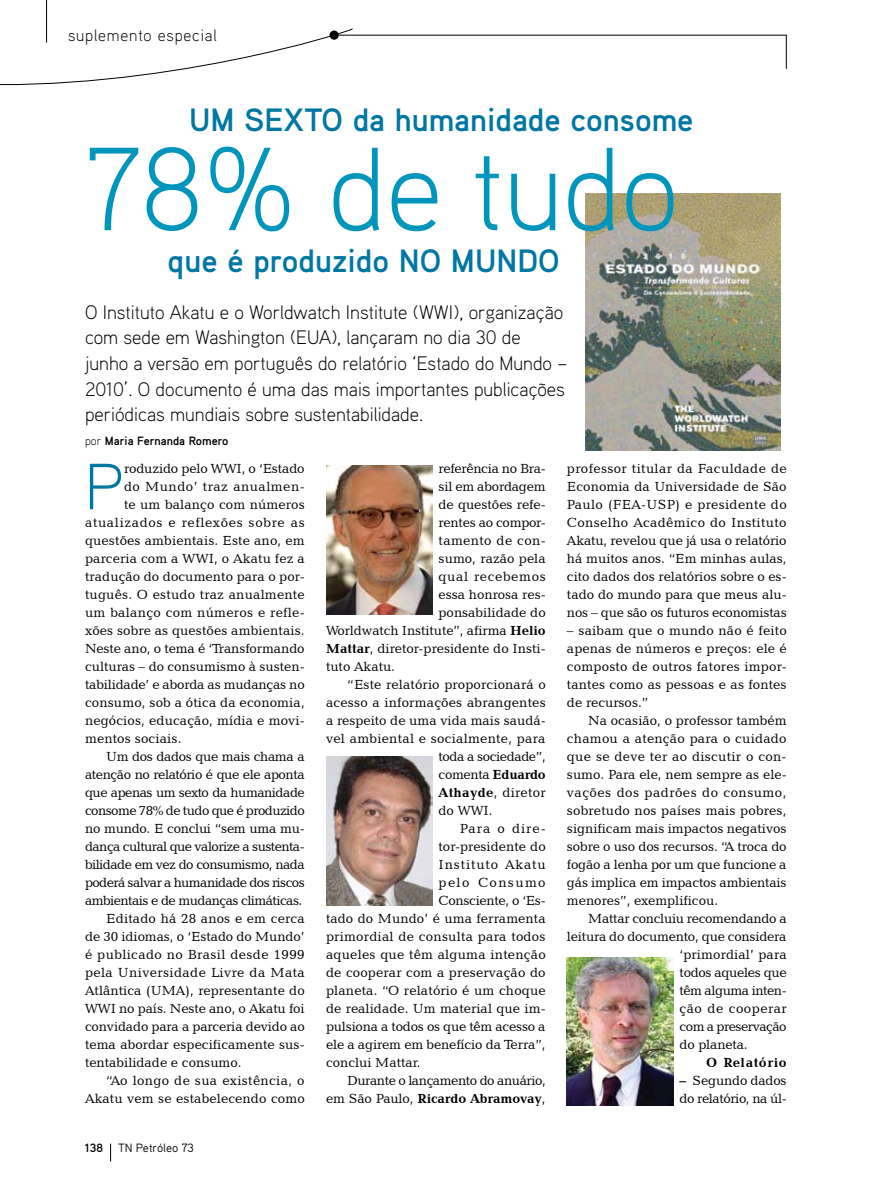
<style>
.page{position:relative;width:893px;height:1191px;background:#fff}
.page>*{position:absolute;margin:0;border:0;box-sizing:border-box;transform-origin:0 0}
.t1{font:300 118.05px "Aaux Pro";color:#0095bc}
.t2{font:300 65.1px "Aaux Pro";color:#0076a3}
.t3{font:700 32.25px "Aaux Pro";color:#0076a3}
.t4{font:300 19.5px/25.5px "Aaux Pro";color:#000}
.t5{font:300 16.5px "Aaux Pro";letter-spacing:.05em;color:#000}
.t6{font:13.5px/18px "Candida BT";color:#000;text-align:justify}
.t7{font:13.5px "Candida BT";letter-spacing:-.04em;color:#000}
.t8{font:13.5px/18px "Candida BT";letter-spacing:-.02em;color:#000}
.t9{font:13.5px "Candida BT";letter-spacing:.02em;color:#000}
.t10{font:13.5px "Candida BT";letter-spacing:-.03em;color:#000}
.t11{font:13.5px "Candida BT";letter-spacing:.025em;color:#000}
.t12{font:13.5px "Candida BT";letter-spacing:-.035em;color:#000}
.t13{font:13.5px "Candida BT";letter-spacing:-.025em;color:#000}
.t14{font:13.5px "Candida BT";letter-spacing:.035em;color:#000}
.t15{font:13.5px "Candida BT";letter-spacing:.05em;color:#000}
.t16{font:700 13.5px "Candida BT";letter-spacing:-.01em;color:#000}
.t17{font:13.5px "Candida BT";letter-spacing:.03em;color:#000}
.t18{font:13.5px "Candida BT";letter-spacing:.065em;color:#000}
.t19{font:13.5px "Candida BT";letter-spacing:.045em;color:#000}
.t20{font:13.5px "Candida BT";letter-spacing:.105em;color:#000}
.t21{font:13.5px "Candida BT";letter-spacing:.075em;color:#000}
.t22{font:700 13.5px "Candida BT";letter-spacing:.045em;color:#000}
.t23{font:700 12px "Aaux Pro";color:#000}
.t24{font:12px "Aaux Pro";letter-spacing:-.01em;color:#000}
.s1{font-weight:300}
.s2{font-weight:700}
.s3{font-weight:400}
</style>
<div class="page">
<svg style="left:0;top:28px;width:787px;height:58px"></svg>
<div style="left:330px;top:31px;width:9px;height:9px;background:#000;border-radius:50%"></div>
<hr style="left:46px;top:0;width:1px;height:43px;background:#000">
<svg style="left:110px;top:1143px;width:1px;height:18px"></svg>
<img style="left:585px;top:193px;width:195px;height:257px">
<img style="left:326px;top:466px;width:106px;height:148px">
<img style="left:326px;top:756px;width:106px;height:149px">
<img style="left:567px;top:957px;width:106px;height:149px">
<p class="t5" style="left:68px;top:25px;width:150px">suplemento especial</p>
<h3 class="t3" style="left:189px;top:99px;width:506px">Um sexto da humanidade consome</h3>
<h1 class="t1" style="left:85px;top:115px;width:595px">78% de tudo</h1>
<h3 class="t3" style="left:167px;top:240px;width:306px">que é produzido no mundo</h3>
<p class="t4" style="left:85px;top:299px;width:484px">O Instituto Akatu e o Worldwatch Institute (WWI), organização com sede em Washington (EUA), lançaram no dia 30 de junho a versão em português do relatório ‘Estado do Mundo – 2010’. O documento é uma das mais importantes publicações periódicas mundiais sobre sustentabilidade.</p>
<p class="t23" style="left:85px;top:433px;width:145px"><span class="s1">por</span> Maria Fernanda Romero</p>
<h2 class="t2" style="left:85px;top:445px;width:40px">P</h2>
<p class="t6" style="left:124px;top:459px;width:182px">roduzido pelo WWI, o ‘Estado</p>
<p class="t8" style="left:439px;top:459px;width:109px">referência no Bra-</p>
<p class="t6" style="left:439px;top:477px;width:109px">sil em abordagem</p>
<p class="t6" style="left:439px;top:495px;width:109px">de questões refe-</p>
<p class="t6" style="left:439px;top:513px;width:109px">rentes ao compor-</p>
<p class="t11" style="left:439px;top:532px;width:109px">tamento de con-</p>
<p class="t6" style="left:439px;top:549px;width:109px">sumo, razão pela</p>
<p class="t19" style="left:439px;top:568px;width:109px">qual recebemos</p>
<p class="t6" style="left:439px;top:585px;width:109px">essa honrosa res-</p>
<p class="t6" style="left:439px;top:603px;width:109px">ponsabilidade do</p>
<p class="t6" style="left:326px;top:621px;width:221px">Worldwatch Institute”, afirma <span class="s2">Helio</span></p>
<p class="t6" style="left:326px;top:639px;width:221px"><span class="s2">Mattar</span>, diretor-presidente do Insti-</p>
<p class="t6" style="left:326px;top:657px;width:71px">tuto Akatu.</p>
<p class="t6" style="left:347px;top:675px;width:200px">“Este relatório proporcionará o</p>
<p class="t6" style="left:326px;top:693px;width:221px">acesso a informações abrangentes</p>
<p class="t6" style="left:326px;top:711px;width:221px">a respeito de uma vida mais saudá-</p>
<p class="t9" style="left:326px;top:730px;width:221px">vel ambiental e socialmente, para</p>
<p class="t10" style="left:439px;top:748px;width:109px">toda a sociedade”,</p>
<p class="t13" style="left:439px;top:766px;width:109px">comenta <span class="s2">Eduardo</span></p>
<p class="t9" style="left:439px;top:784px;width:109px"><span class="s2">Athayde</span>, diretor</p>
<p class="t6" style="left:439px;top:801px;width:56px">do WWI.</p>
<p class="t21" style="left:460px;top:820px;width:87px">Para o dire-</p>
<p class="t6" style="left:439px;top:837px;width:109px">tor-presidente do</p>
<p class="t18" style="left:439px;top:856px;width:109px">Instituto Akatu</p>
<p class="t20" style="left:439px;top:874px;width:109px">pelo Consumo</p>
<p class="t8" style="left:439px;top:891px;width:109px">Consciente, o ‘Es-</p>
<p class="t6" style="left:326px;top:909px;width:221px">tado do Mundo’ é uma ferramenta</p>
<p class="t9" style="left:326px;top:928px;width:221px">primordial de consulta para todos</p>
<p class="t6" style="left:326px;top:945px;width:221px">aqueles que têm alguma intenção</p>
<p class="t6" style="left:326px;top:963px;width:221px">de cooperar com a preservação do</p>
<p class="t6" style="left:326px;top:981px;width:221px">planeta. “O relatório é um choque</p>
<p class="t6" style="left:326px;top:999px;width:221px">de realidade. Um material que im-</p>
<p class="t6" style="left:326px;top:1017px;width:221px">pulsiona a todos os que têm acesso a</p>
<p class="t6" style="left:326px;top:1035px;width:221px">ele a agirem em benefício da Terra”,</p>
<p class="t6" style="left:326px;top:1053px;width:96px">conclui Mattar.</p>
<p class="t10" style="left:347px;top:1072px;width:200px">Durante o lançamento do anuário,</p>
<p class="t16" style="left:326px;top:1090px;width:221px"><span class="s3">em São Paulo,</span> Ricardo Abramovay<span class="s3">,</span></p>
<p class="t6" style="left:567px;top:459px;width:221px">professor titular da Faculdade de Economia da Universidade de São Paulo (FEA-USP) e presidente do Conselho Acadêmico do Instituto Akatu, revelou que já usa o relatório há muitos anos. “Em minhas aulas, cito dados dos relatórios sobre o es&shy;tado do mundo para que meus alu&shy;nos – que são os futuros economistas</p>
<p class="t6" style="left:567px;top:621px;width:221px">– saibam que o mundo não é feito apenas de números e preços: ele é composto de outros fatores impor&shy;tantes como as pessoas e as fontes de recursos.”</p>
<p class="t6" style="left:567px;top:711px;width:221px;text-indent:21px">Na ocasião, o professor também chamou a atenção para o cuidado que se deve ter ao discutir o con&shy;sumo. Para ele, nem sempre as ele&shy;vações dos padrões do consumo, sobretudo nos países mais pobres, significam mais impactos negativos sobre o uso dos recursos. “A troca do fogão a lenha por um que funcione a gás implica em impactos ambientais menores”, exemplificou.</p>
<p class="t8" style="left:588px;top:909px;width:200px">Mattar concluiu recomendando a</p>
<p class="t6" style="left:567px;top:927px;width:221px">leitura do documento, que considera</p>
<p class="t6" style="left:680px;top:945px;width:109px">‘primordial’ para</p>
<p class="t8" style="left:680px;top:963px;width:109px">todos aqueles que</p>
<p class="t12" style="left:680px;top:982px;width:109px">têm alguma inten-</p>
<p class="t14" style="left:680px;top:1000px;width:109px">ção de cooperar</p>
<p class="t12" style="left:680px;top:1018px;width:109px">com a preservação</p>
<p class="t6" style="left:680px;top:1035px;width:70px">do planeta.</p>
<p class="t22" style="left:706px;top:1054px;width:82px">O Relatório</p>
<p class="t8" style="left:680px;top:1071px;width:109px"><span class="s2">–</span> Segundo dados do relatório, na úl-</p>
<p class="t14" style="left:124px;top:478px;width:182px">do Mundo’ traz anualmen-</p>
<p class="t6" style="left:124px;top:495px;width:182px">te um balanço com números</p>
<p class="t15" style="left:85px;top:514px;width:221px">atualizados e reflexões sobre as</p>
<p class="t6" style="left:85px;top:531px;width:221px">questões ambientais. Este ano, em</p>
<p class="t6" style="left:85px;top:549px;width:221px">parceria com a WWI, o Akatu fez a</p>
<p class="t6" style="left:85px;top:567px;width:221px">tradução do documento para o por-</p>
<p class="t6" style="left:85px;top:585px;width:221px">tuguês. O estudo traz anualmente</p>
<p class="t9" style="left:85px;top:604px;width:221px">um balanço com números e refle-</p>
<p class="t6" style="left:85px;top:621px;width:221px">xões sobre as questões ambientais.</p>
<p class="t6" style="left:85px;top:639px;width:221px">Neste ano, o tema é ‘Transformando</p>
<p class="t6" style="left:85px;top:657px;width:221px">culturas – do consumismo à susten-</p>
<p class="t6" style="left:85px;top:675px;width:221px">tabilidade’ e aborda as mudanças no</p>
<p class="t6" style="left:85px;top:693px;width:221px">consumo, sob a ótica da economia,</p>
<p class="t6" style="left:85px;top:711px;width:221px">negócios, educação, mídia e movi-</p>
<p class="t6" style="left:85px;top:729px;width:98px">mentos sociais.</p>
<p class="t13" style="left:106px;top:748px;width:200px">Um dos dados que mais chama a</p>
<p class="t10" style="left:85px;top:766px;width:221px">atenção no relatório é que ele aponta</p>
<p class="t12" style="left:85px;top:784px;width:221px">que apenas um sexto da humanidade</p>
<p class="t7" style="left:85px;top:802px;width:221px">consome 78% de tudo que é produzido</p>
<p class="t8" style="left:85px;top:819px;width:221px">no mundo. E conclui “sem uma mu-</p>
<p class="t7" style="left:85px;top:838px;width:221px">dança cultural que valorize a sustenta-</p>
<p class="t7" style="left:85px;top:856px;width:221px">bilidade em vez do consumismo, nada</p>
<p class="t7" style="left:85px;top:874px;width:221px">poderá salvar a humanidade dos riscos</p>
<p class="t7" style="left:85px;top:892px;width:219px">ambientais e de mudanças climáticas.</p>
<p class="t6" style="left:106px;top:909px;width:200px">Editado há 28 anos e em cerca</p>
<p class="t6" style="left:85px;top:927px;width:221px">de 30 idiomas, o ‘Estado do Mundo’</p>
<p class="t11" style="left:85px;top:946px;width:221px">é publicado no Brasil desde 1999</p>
<p class="t17" style="left:85px;top:964px;width:221px">pela Universidade Livre da Mata</p>
<p class="t6" style="left:85px;top:981px;width:221px">Atlântica (UMA), representante do</p>
<p class="t6" style="left:85px;top:999px;width:221px">WWI no país. Neste ano, o Akatu foi</p>
<p class="t6" style="left:85px;top:1017px;width:221px">convidado para a parceria devido ao</p>
<p class="t6" style="left:85px;top:1035px;width:221px">tema abordar especificamente sus-</p>
<p class="t6" style="left:85px;top:1053px;width:158px">tentabilidade e consumo.</p>
<p class="t11" style="left:106px;top:1072px;width:200px">“Ao longo de sua existência, o</p>
<p class="t6" style="left:85px;top:1089px;width:221px">Akatu vem se estabelecendo como</p>
<p class="t23" style="left:85px;top:1140px;width:20px">138</p>
<p class="t24" style="left:118px;top:1140px;width:77px">TN Petróleo 73</p>
</div>
